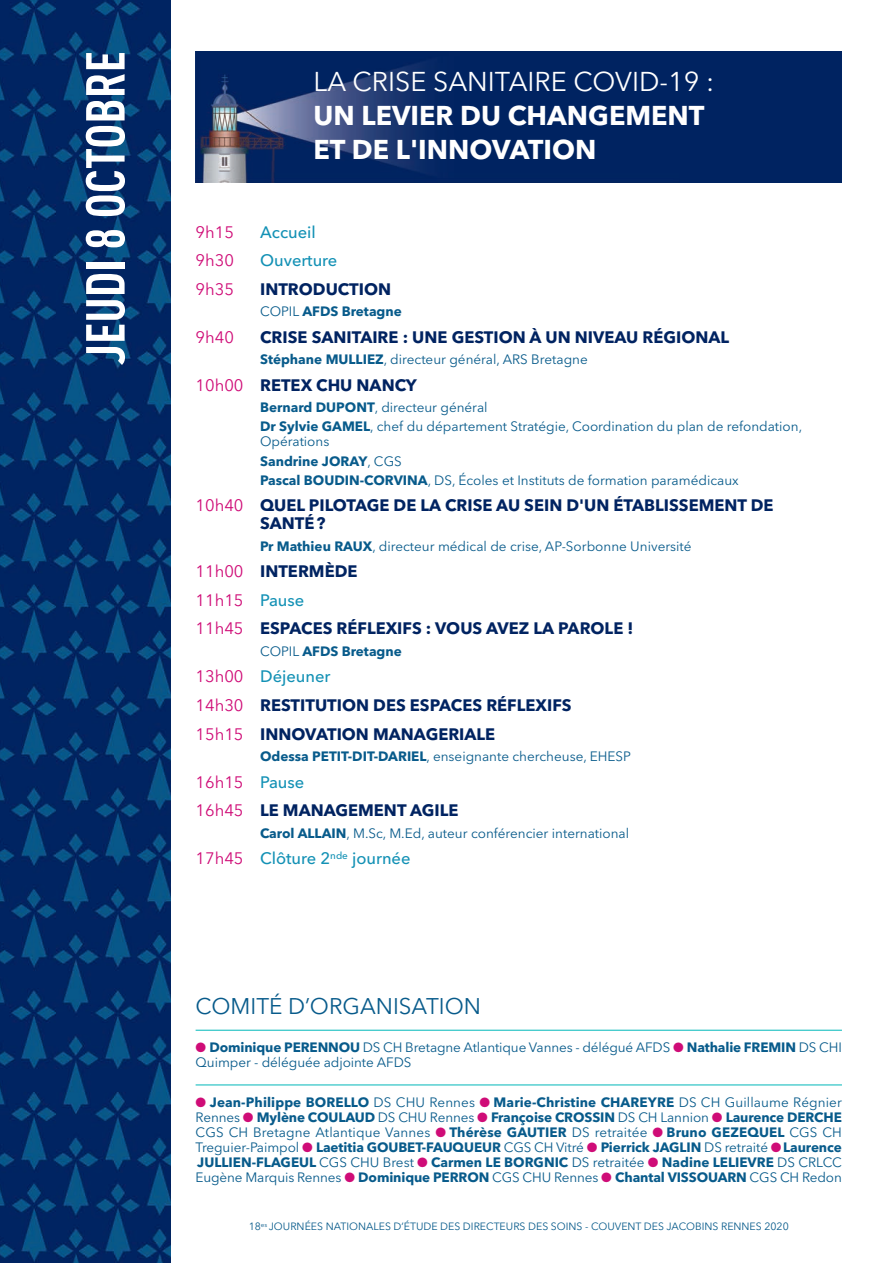
<style>
.page{position:relative;width:893px;height:1263px;background:#fff}
.page>*{position:absolute;margin:0;border:0;box-sizing:border-box;transform-origin:0 0}
.t1{font:700 54px "DIN Cond";color:#fff}
.t2{font:700 27px "Avenir Next";color:#fff}
.t3{font:27px "Avenir Next";color:#fff}
.t4{font:22.5px "Avenir Next";color:#085b8b}
.t5{font:700 16.5px/18px "Avenir Next";color:#002361}
.t6{font:500 16.5px "Avenir Next";color:#1391b5}
.t7{font:16.5px "Avenir Next";color:#cf0c77}
.t8{font:700 13.5px/15px "Avenir Next";color:#085b8b;text-align:justify}
.t9{font:13.5px/15px "Avenir Next";color:#085b8b}
.t10{font:10.5px "Avenir Next";color:#085b8b}
.s1{font-weight:400}
.s2{font-weight:700}
.s3{font-weight:400;color:#cf0c77}
.s4{font-weight:500;color:#1391b5}
.s5{color:#cf0c77}
</style>
<div class="page">
<img style="left:0;top:0;width:170px;height:1263px">
<hr style="left:196px;top:1030px;width:646px;height:1px;background:#00b8b9">
<hr style="left:196px;top:1084px;width:646px;height:1px;background:#00b8b9">
<img style="left:196px;top:51px;width:646px;height:132px">
<p class="t1" style="left:86px;top:365px;width:316px;rotate:-90deg">JEUDI 8 OCTOBRE</p>
<p class="t3" style="left:314px;top:71px;width:402px">LA CRISE SANITAIRE COVID-19 :</p>
<p class="t2" style="left:314px;top:105px;width:392px">UN LEVIER DU CHANGEMENT</p>
<p class="t2" style="left:314px;top:139px;width:284px">ET DE L'INNOVATION</p>
<p class="t7" style="left:196px;top:225px;width:40px">9h15</p>
<p class="t6" style="left:260px;top:225px;width:57px">Accueil</p>
<p class="t7" style="left:196px;top:254px;width:40px">9h30</p>
<p class="t6" style="left:260px;top:254px;width:79px">Ouverture</p>
<p class="t7" style="left:196px;top:282px;width:40px">9h35</p>
<p class="t5" style="left:260px;top:282px;width:133px">INTRODUCTION</p>
<p class="t8" style="left:260px;top:305px;width:143px"><span class="s1">COPIL</span> AFDS Bretagne</p>
<p class="t7" style="left:196px;top:330px;width:40px">9h40</p>
<p class="t5" style="left:260px;top:329px;width:470px">CRISE SANITAIRE : UNE GESTION À UN NIVEAU RÉGIONAL</p>
<p class="t9" style="left:260px;top:353px;width:329px"><span class="s2">Stéphane MULLIEZ</span>, directeur général, ARS Bretagne</p>
<p class="t5" style="left:196px;top:377px;width:223px"><span class="s3">10h00</span> RETEX CHU NANCY</p>
<p class="t9" style="left:260px;top:401px;width:229px"><span class="s2">Bernard DUPONT</span>, directeur général</p>
<p class="t9" style="left:260px;top:420px;width:544px"><span class="s2">Dr Sylvie GAMEL</span>, chef du département Stratégie, Coordination du plan de refondation,<br>Opérations</p>
<p class="t8" style="left:260px;top:455px;width:143px">Sandrine JORAY<span class="s1">, CGS</span></p>
<p class="t9" style="left:260px;top:474px;width:480px"><span class="s2">Pascal BOUDIN-CORVINA</span>, DS, Écoles et Instituts de formation paramédicaux</p>
<p class="t5" style="left:260px;top:498px;width:515px;text-indent:-64px"><span class="s3">10h40</span> QUEL PILOTAGE DE LA CRISE AU SEIN D'UN ÉTABLISSEMENT DE<br>SANTÉ?</p>
<p class="t9" style="left:260px;top:540px;width:433px"><span class="s2">Pr Mathieu RAUX</span>, directeur médical de crise, AP-Sorbonne Université</p>
<p class="t5" style="left:196px;top:564px;width:163px"><span class="s3">11h00</span> INTERMÈDE</p>
<p class="t7" style="left:196px;top:593px;width:110px">11h15 <span class="s4">Pause</span></p>
<p class="t5" style="left:196px;top:621px;width:439px"><span class="s3">11h45</span> ESPACES RÉFLEXIFS : VOUS AVEZ LA PAROLE !</p>
<p class="t8" style="left:260px;top:645px;width:143px"><span class="s1">COPIL</span> AFDS Bretagne</p>
<p class="t6" style="left:196px;top:670px;width:136px"><span class="s3">13h00</span> Déjeuner</p>
<p class="t5" style="left:196px;top:698px;width:377px"><span class="s3">14h30</span> RESTITUTION DES ESPACES RÉFLEXIFS</p>
<p class="t5" style="left:196px;top:726px;width:301px"><span class="s3">15h15</span> INNOVATION MANAGERIALE</p>
<p class="t9" style="left:260px;top:750px;width:372px"><span class="s2">Odessa PETIT-DIT-DARIEL</span>, enseignante chercheuse, EHESP</p>
<p class="t7" style="left:196px;top:775px;width:110px">16h15 <span class="s4">Pause</span></p>
<p class="t5" style="left:196px;top:803px;width:264px"><span class="s3">16h45</span> LE MANAGEMENT AGILE</p>
<p class="t9" style="left:260px;top:826px;width:371px"><span class="s2">Carol ALLAIN</span>, M.Sc, M.Ed, auteur conférencier international</p>
<p class="t6" style="left:196px;top:851px;width:216px"><span class="s3">17h45</span> Clôture 2<sup>nde</sup> journée</p>
<p class="t4" style="left:196px;top:997px;width:287px">COMITÉ D’ORGANISATION</p>
<p class="t9" style="left:196px;top:1041px;width:648px"><span class="s5">●</span> <span class="s2">Dominique PERENNOU</span> DS CH Bretagne Atlantique Vannes - délégué AFDS <span class="s5">●</span> <span class="s2">Nathalie FREMIN</span> DS CHI<br>Quimper - déléguée adjointe AFDS</p>
<p class="t8" style="left:196px;top:1095px;width:648px"><span class="s5">●</span> Jean-Philippe BORELLO <span class="s1">DS CHU Rennes</span> <span class="s5">●</span> Marie-Christine CHAREYRE <span class="s1">DS CH Guillaume Régnier Rennes</span> <span class="s5">●</span> Mylène COULAUD <span class="s1">DS CHU Rennes</span> <span class="s5">●</span> Françoise CROSSIN <span class="s1">DS CH Lannion</span> <span class="s5">●</span> Laurence DERCHE <span class="s1">CGS CH Bretagne Atlantique Vannes</span> <span class="s5">●</span> Thérèse GAUTIER <span class="s1">DS retraitée</span> <span class="s5">●</span> Bruno GEZEQUEL <span class="s1">CGS CH Treguier-Paimpol</span> <span class="s5">●</span> Laetitia GOUBET-FAUQUEUR <span class="s1">CGS CH Vitré</span> <span class="s5">●</span> Pierrick JAGLIN <span class="s1">DS retraité</span> <span class="s5">●</span>Laurence JULLIEN-FLAGEUL <span class="s1">CGS CHU Brest</span> <span class="s5">●</span> Carmen LE BORGNIC <span class="s1">DS retraitée</span> <span class="s5">●</span> Nadine LELIEVRE <span class="s1">DS CRLCC Eugène Marquis Rennes</span> <span class="s5">●</span> Dominique PERRON <span class="s1">CGS CHU Rennes</span> <span class="s5">●</span> Chantal VISSOUARN <span class="s1">CGS CH Redon</span></p>
<p class="t10" style="left:249px;top:1222px;width:541px">18<sup>es</sup> JOURNÉES NATIONALES D’ÉTUDE DES DIRECTEURS DES SOINS - COUVENT DES JACOBINS RENNES 2020</p>
</div>
